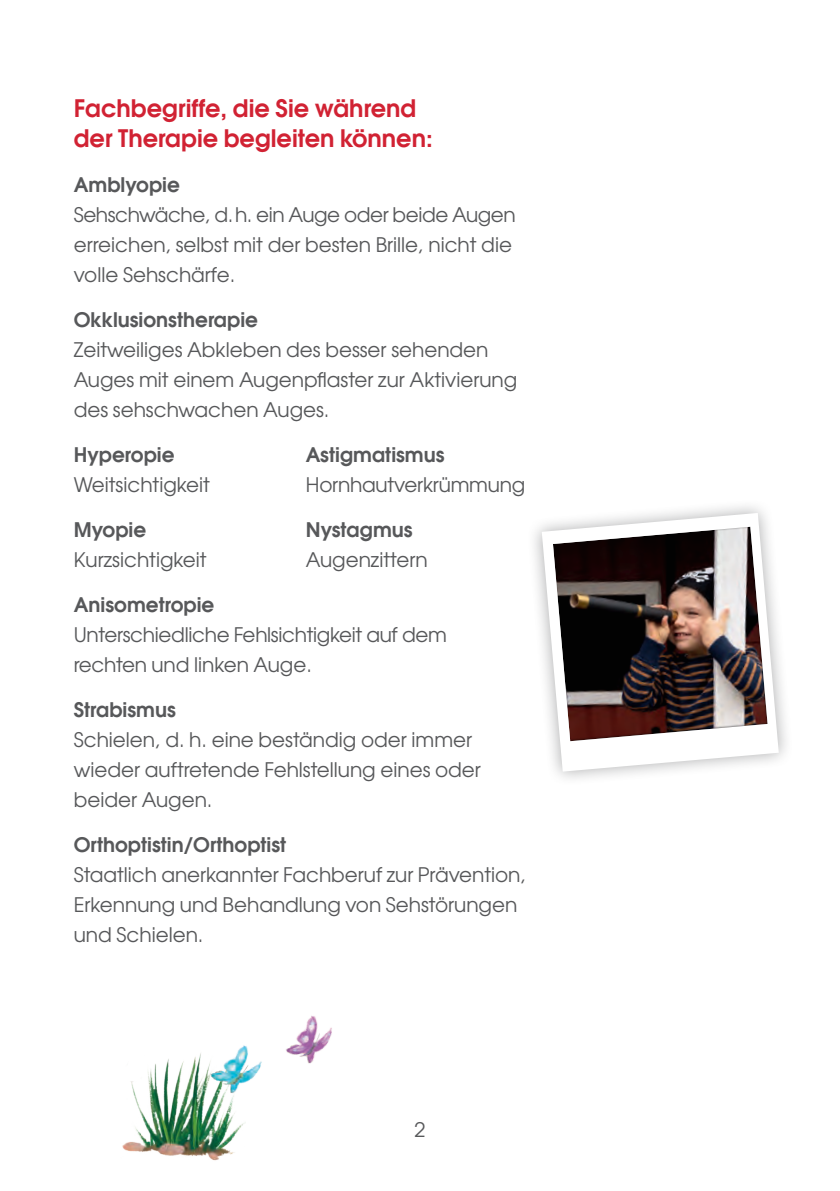
<style>
.page{position:relative;width:840px;height:1191px;background:#fff}
.page>*{position:absolute;margin:0;border:0;box-sizing:border-box;transform-origin:0 0}
.t1{font:24px/30px "Avant Garde Gothic ITC Dm";color:#d12233}
.t2{font:20px/30px "Avant Garde Gothic ITC";color:#57585a}
.t3{font:20px "Avant Garde Gothic ITC Dm";color:#57585a}
</style>
<div class="page">
<div style="left:526px;top:498px;width:267px;height:288px;background:#57585a;opacity:.5"></div>
<svg style="left:540px;top:512px;width:239px;height:260px"></svg>
<img style="left:552px;top:524px;width:218px;height:219px">
<img style="left:122px;top:1053px;width:123px;height:108px">
<img style="left:202px;top:1045px;width:60px;height:55px">
<img style="left:286px;top:1015px;width:46px;height:49px">
<p class="t1" style="left:74px;top:93px;width:360px">Fachbegriffe, die Sie während der Therapie begleiten können:</p>
<p class="t3" style="left:74px;top:172px;width:108px">Amblyopie</p>
<p class="t2" style="left:74px;top:200px;width:443px">Sehschwäche, d.h. ein Auge oder beide Augen erreichen, selbst mit der besten Brille, nicht die volle Sehschärfe.</p>
<p class="t3" style="left:74px;top:307px;width:186px">Okklusionstherapie</p>
<p class="t2" style="left:74px;top:335px;width:445px">Zeitweiliges Abkleben des besser sehenden<br>Auges mit einem Augenpflaster zur Aktivierung des sehschwachen Auges.</p>
<p class="t3" style="left:74px;top:442px;width:102px">Hyperopie</p>
<p class="t2" style="left:74px;top:470px;width:138px">Weitsichtigkeit</p>
<p class="t3" style="left:74px;top:517px;width:74px">Myopie</p>
<p class="t2" style="left:74px;top:545px;width:134px">Kurzsichtigkeit</p>
<p class="t3" style="left:306px;top:442px;width:140px">Astigmatismus</p>
<p class="t2" style="left:306px;top:470px;width:221px">Hornhautverkrümmung</p>
<p class="t3" style="left:306px;top:517px;width:108px">Nystagmus</p>
<p class="t2" style="left:306px;top:545px;width:123px">Augenzittern</p>
<p class="t3" style="left:74px;top:592px;width:142px">Anisometropie</p>
<p class="t2" style="left:74px;top:620px;width:374px">Unterschiedliche Fehlsichtigkeit auf dem rechten und linken Auge.</p>
<p class="t3" style="left:74px;top:697px;width:103px">Strabismus</p>
<p class="t2" style="left:74px;top:725px;width:408px">Schielen, d. h. eine beständig oder immer wieder auftretende Fehlstellung eines oder beider Augen.</p>
<p class="t3" style="left:74px;top:832px;width:214px">Orthoptistin/Orthoptist</p>
<p class="t2" style="left:74px;top:860px;width:453px">Staatlich anerkannter Fachberuf zur Prävention,<br>Erkennung und Behandlung von Sehstörungen und Schielen.</p>
<p class="t2" style="left:414px;top:1115px;width:13px">2</p>
</div>
